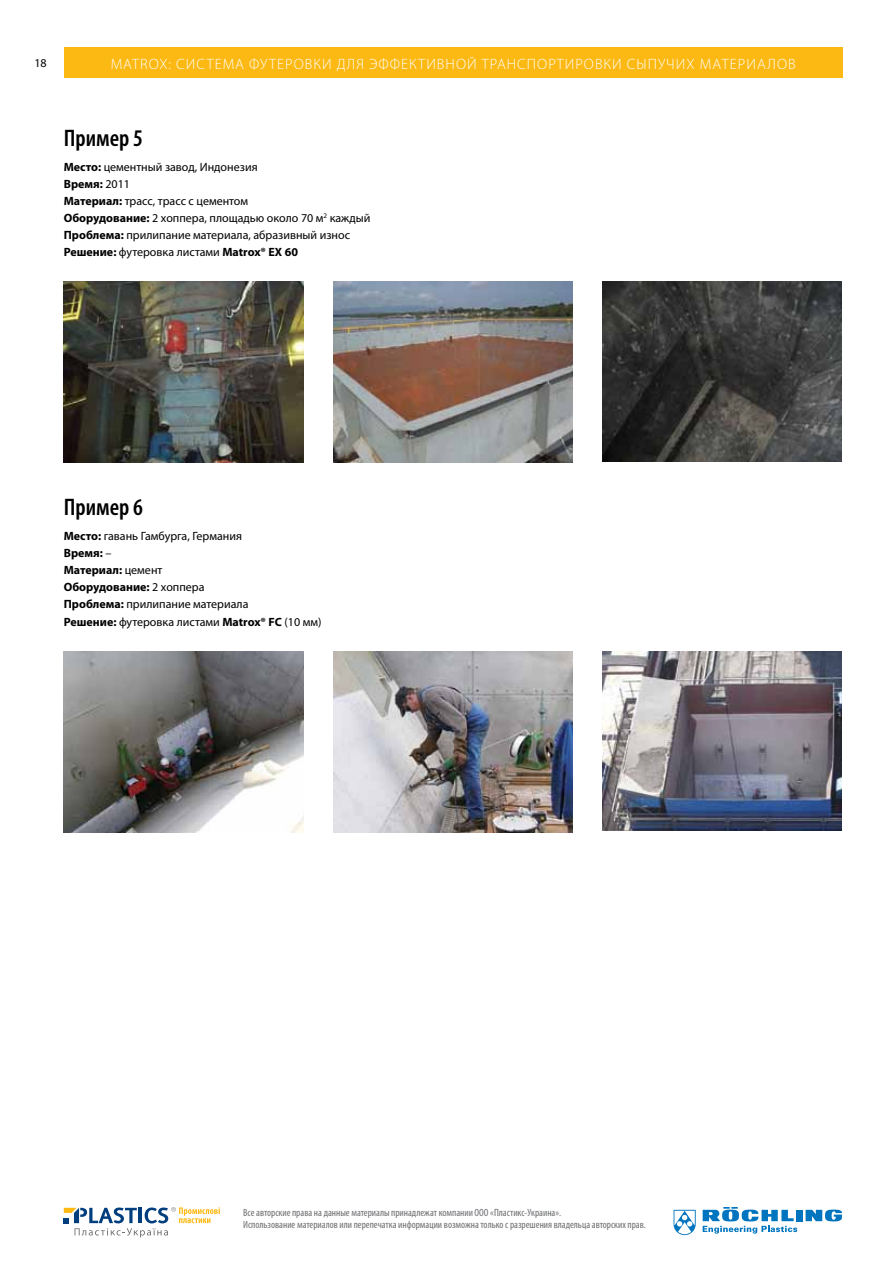
<style>
.page{position:relative;width:893px;height:1263px;background:#fff}
.page>*{position:absolute;margin:0;border:0;box-sizing:border-box;transform-origin:0 0}
.t1{font:600 condensed 24px "Myriad Pro";color:#000}
.t2{font:300 15px "Myriad Pro";letter-spacing:.07em;color:#fff}
.t3{font:12px/17.1px "Myriad Pro";color:#000}
.t4{font:condensed 10.5px/12.6px "Myriad Pro";color:#6d6e71}
.s1{font-weight:700}
</style>
<div class="page">
<div style="left:64px;top:48px;width:778px;height:30px;background:#fdb913"></div>
<svg style="left:64px;top:1207px;width:156px;height:30px"></svg>
<svg style="left:674px;top:1210px;width:22px;height:25px"></svg>
<div style="left:796px;top:1210px;width:6px;height:11px;background:#0075bf"></div>
<svg style="left:806px;top:1209px;width:36px;height:12px"></svg>
<svg style="left:703px;top:1207px;width:94px;height:26px"></svg>
<img style="left:333px;top:282px;width:240px;height:181px">
<img style="left:64px;top:282px;width:239px;height:181px">
<img style="left:602px;top:282px;width:240px;height:179px">
<img style="left:333px;top:651px;width:240px;height:181px">
<img style="left:64px;top:651px;width:239px;height:181px">
<img style="left:602px;top:651px;width:240px;height:180px">
<p class="t3" style="left:34px;top:55px;width:14px">18</p>
<p class="t2" style="left:111px;top:55px;width:686px">MATROX: СИСТЕМА ФУТЕРОВКИ ДЛЯ ЭФФЕКТИВНОЙ ТРАНСПОРТИРОВКИ СЫПУЧИХ МАТЕРИАЛОВ</p>
<h1 class="t1" style="left:64px;top:124px;width:81px">Пример 5</h1>
<p class="t3" style="left:64px;top:158px;width:308px"><span class="s1">Место:</span> цементный завод, Индонезия<br><span class="s1">Время:</span> 2011<br><span class="s1">Материал:</span> трасс, трасс с цементом<br><span class="s1">Оборудование:</span> 2 хоппера, площадью около 70 м<sup>2</sup> каждый <span class="s1">Проблема:</span> прилипание материала, абразивный износ <span class="s1">Решение:</span> футеровка листами <span class="s1">Matrox® ЕХ 60</span></p>
<h1 class="t1" style="left:64px;top:494px;width:81px">Пример 6</h1>
<p class="t3" style="left:64px;top:527px;width:259px"><span class="s1">Место:</span> гавань Гамбурга, Германия<br><span class="s1">Время:</span> –<br><span class="s1">Материал:</span> цемент<br><span class="s1">Оборудование:</span> 2 хоппера<br><span class="s1">Проблема:</span> прилипание материала<br><span class="s1">Решение:</span> футеровка листами <span class="s1">Matrox® FC</span> (10 мм)</p>
<p class="t4" style="left:243px;top:1206px;width:404px">Все авторские права на данные материалы принадлежат компании ООО «Пластикс-Украина».<br>Использование материалов или перепечатка информации возможна только с разрешения владельца авторских прав.</p>
</div>
